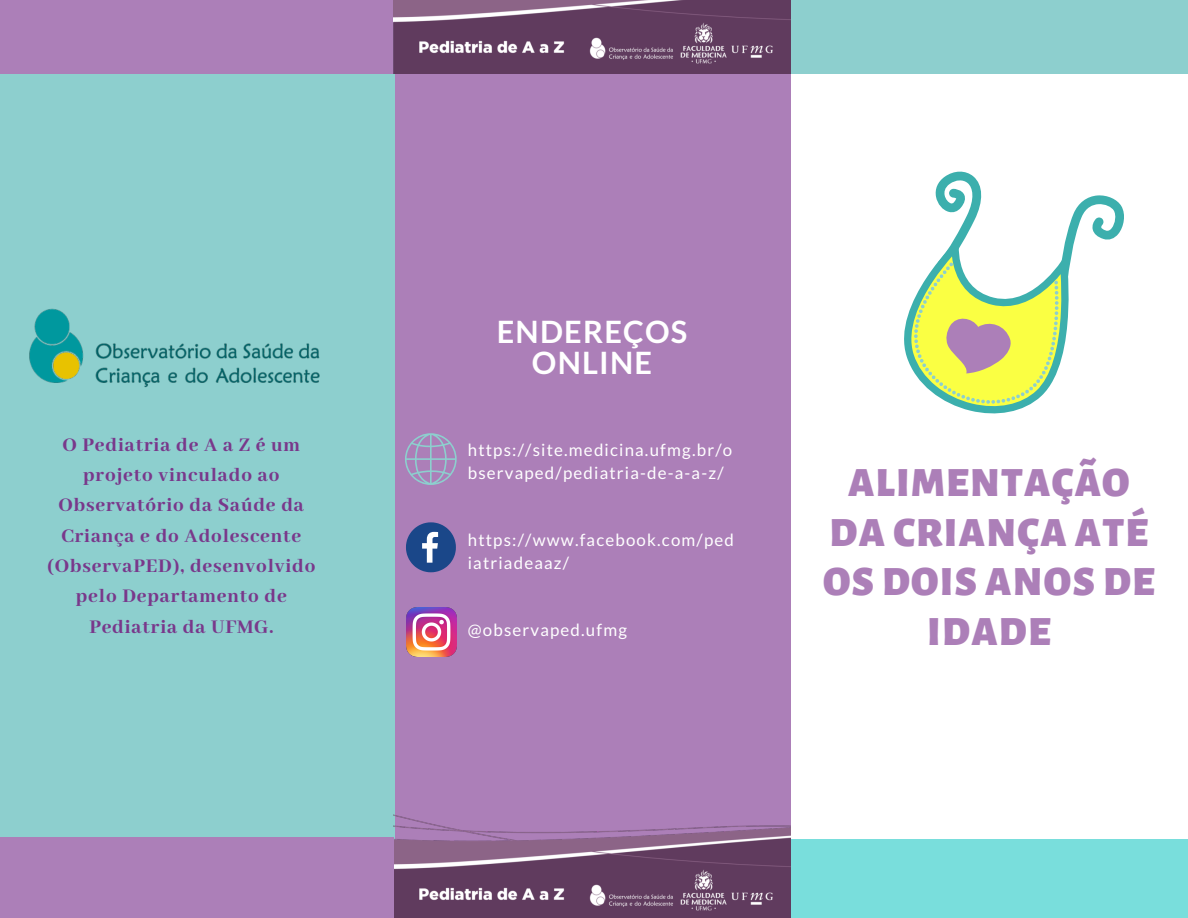
<style>
.page{position:relative;width:1188px;height:918px;background:#fff}
.page>*{position:absolute;margin:0;border:0;box-sizing:border-box;transform-origin:0 0}
.t1{font:900 42px/49.5px "Alegreya Sans";letter-spacing:.03em;color:#ac7fb8;text-align:center}
.t2{font:700 30.75px/30.3px "Lato";letter-spacing:.04em;color:#fff;text-align:center}
.t3{font:800 21px/30.3px "Abhaya Libre";letter-spacing:.04em;color:#79388b;text-align:center}
.t4{font:16.8px/22.5px "Lato";letter-spacing:.07em;color:#fff}
</style>
<div class="page">
<div style="left:790px;top:839px;width:398px;height:79px;background:#79dedc"></div>
<div style="left:394px;top:0;width:397px;height:918px;background:#ac7fb8"></div>
<div style="left:0;top:0;width:394px;height:918px;background:#8dcfce"></div>
<div style="left:790px;top:0;width:398px;height:73px;background:#8dcfce"></div>
<svg style="left:904px;top:171px;width:220px;height:243px"></svg>
<img style="left:394px;top:796px;width:397px;height:122px">
<svg style="left:406px;top:522px;width:50px;height:50px"></svg>
<img style="left:407px;top:607px;width:49px;height:50px">
<svg style="left:405px;top:433px;width:52px;height:52px"></svg>
<img style="left:29px;top:308px;width:291px;height:80px">
<div style="left:0;top:0;width:394px;height:73px;background:#ac7fb8"></div>
<div style="left:0;top:838px;width:394px;height:80px;background:#ac7fb8"></div>
<img style="left:394px;top:0;width:397px;height:73px">
<p class="t3" style="left:47px;top:430px;width:270px">O Pediatria de A a Z é um projeto vinculado ao<br>Observatório da Saúde da<br>Criança e do Adolescente (ObservaPED), desenvolvido pelo Departamento de<br>Pediatria da UFMG.</p>
<h2 class="t2" style="left:497px;top:316px;width:192px">ENDEREÇOS<br>ONLINE</h2>
<p class="t4" style="left:468px;top:438px;width:266px">https://site.medicina.ufmg.br/o bservaped/pediatria-de-a-a-z/</p>
<p class="t4" style="left:468px;top:528px;width:268px">https://www.facebook.com/ped iatriadeaaz/</p>
<p class="t4" style="left:468px;top:618px;width:161px">@observaped.ufmg</p>
<h1 class="t1" style="left:823px;top:459px;width:333px">ALIMENTAÇÃO<br>DA CRIANÇA ATÉ<br>OS DOIS ANOS DE<br>IDADE</h1>
</div>
